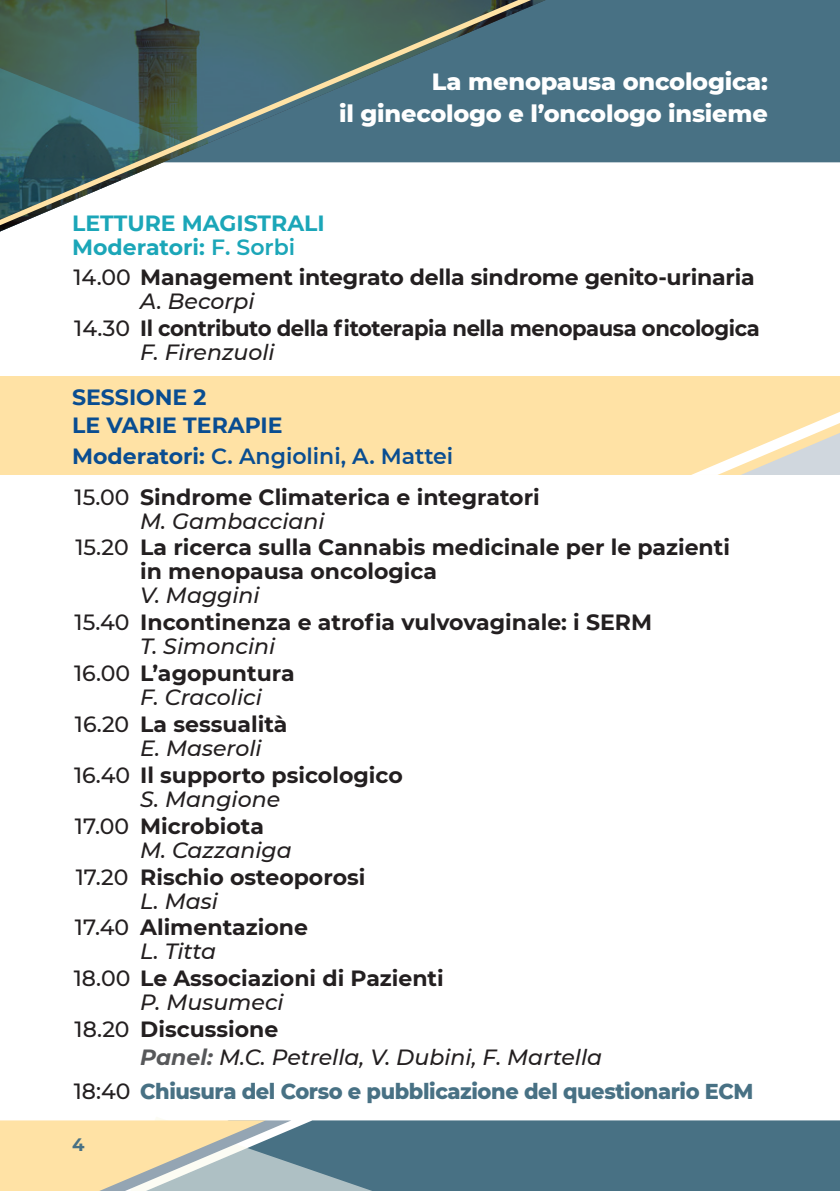
<style>
.page{position:relative;width:840px;height:1191px;background:#fff}
.page>*{position:absolute;margin:0;border:0;box-sizing:border-box;transform-origin:0 0}
.t1{font:800 24px "Montserrat";letter-spacing:-.01em;color:#fff}
.t2{font:700 22px "Montserrat";color:#231f20}
.t3{font:italic 500 22px "Montserrat";color:#231f20}
.t4{font:700 22px "Montserrat";letter-spacing:-.02em;color:#231f20;scale:.96 1}
.t5{font:800 22px "Montserrat";letter-spacing:-.02em;color:#487184;scale:.95 1}
.t6{font:700 22px "Montserrat";color:#1ba6b8}
.t7{font:600 22px "Montserrat";color:#094d91}
.t8{font:700 22px "Montserrat";color:#094d91}
.t9{font:700 18px "Montserrat";color:#487184}
.s1{font-weight:600}
.s2{font-weight:500}
.s3{font-weight:700}
.s4{font-weight:700;color:#57585a}
.s5{font-weight:500;color:#231f20}
</style>
<div class="page">
<div style="left:0;top:376px;width:839px;height:99px;background:#ffe2a5"></div>
<svg style="left:691px;top:412px;width:148px;height:63px"></svg>
<div style="left:787px;top:0;width:52px;height:162px;background:#487184"></div>
<div style="left:768px;top:0;width:19px;height:163px;background:#487184"></div>
<div style="left:723px;top:0;width:45px;height:163px;background:#487184"></div>
<div style="left:531px;top:0;width:192px;height:163px;background:#487184"></div>
<svg style="left:0;top:0;width:531px;height:163px;fill:#476f81"></svg>
<svg style="left:0;top:60px;width:183px;height:172px"></svg>
<div style="left:430px;top:1120px;width:409px;height:71px;background:#487184"></div>
<svg style="left:0;top:1117px;width:430px;height:74px"></svg>
<p class="t1" style="left:431px;top:64px;width:337px">La menopausa oncologica:</p>
<p class="t1" style="left:339px;top:96px;width:430px">il ginecologo e l’oncologo insieme</p>
<p class="t6" style="left:72px;top:207px;width:254px">LETTURE MAGISTRALI</p>
<p class="t6" style="left:72px;top:231px;width:224px">Moderatori: <span class="s1">F. Sorbi</span></p>
<p class="t2" style="left:73px;top:261px;width:682px"><span class="s2">14.00</span> Management integrato della sindrome genito-urinaria</p>
<p class="t3" style="left:140px;top:286px;width:116px">A. Becorpi</p>
<p class="t4" style="left:74px;top:312px;width:715px"><span class="s2">14.30</span> Il contributo della fitoterapia nella menopausa oncologica</p>
<p class="t3" style="left:140px;top:336px;width:136px">F. Firenzuoli</p>
<p class="t8" style="left:72px;top:381px;width:136px">SESSIONE 2</p>
<p class="t8" style="left:72px;top:409px;width:212px">LE VARIE TERAPIE</p>
<p class="t7" style="left:72px;top:440px;width:382px"><span class="s3">Moderatori:</span> C. Angiolini, A. Mattei</p>
<p class="t2" style="left:75px;top:481px;width:466px"><span class="s2">15.00</span> Sindrome Climaterica e integratori</p>
<p class="t3" style="left:140px;top:505px;width:186px">M. Gambacciani</p>
<p class="t2" style="left:75px;top:532px;width:655px"><span class="s2">15.20</span> La ricerca sulla Cannabis medicinale per le pazienti</p>
<p class="t2" style="left:140px;top:556px;width:298px">in menopausa oncologica</p>
<p class="t3" style="left:140px;top:580px;width:121px">V. Maggini</p>
<p class="t2" style="left:75px;top:606px;width:578px"><span class="s2">15.40</span> Incontinenza e atrofia vulvovaginale: i SERM</p>
<p class="t3" style="left:140px;top:631px;width:137px">T. Simoncini</p>
<p class="t2" style="left:74px;top:657px;width:222px"><span class="s2">16.00</span> L’agopuntura</p>
<p class="t3" style="left:140px;top:682px;width:123px">F. Cracolici</p>
<p class="t2" style="left:75px;top:708px;width:214px"><span class="s2">16.20</span> La sessualità</p>
<p class="t3" style="left:140px;top:733px;width:123px">E. Maseroli</p>
<p class="t2" style="left:74px;top:759px;width:330px"><span class="s2">16.40</span> Il supporto psicologico</p>
<p class="t3" style="left:140px;top:783px;width:141px">S. Mangione</p>
<p class="t2" style="left:75px;top:810px;width:190px"><span class="s2">17.00</span> Microbiota</p>
<p class="t3" style="left:140px;top:834px;width:153px">M. Cazzaniga</p>
<p class="t2" style="left:76px;top:861px;width:291px"><span class="s2">17.20</span> Rischio osteoporosi</p>
<p class="t3" style="left:140px;top:885px;width:79px">L. Masi</p>
<p class="t2" style="left:75px;top:911px;width:234px"><span class="s2">17.40</span> Alimentazione</p>
<p class="t3" style="left:140px;top:936px;width:77px">L. Titta</p>
<p class="t2" style="left:74px;top:962px;width:371px"><span class="s2">18.00</span> Le Associazioni di Pazienti</p>
<p class="t3" style="left:140px;top:987px;width:145px">P. Musumeci</p>
<p class="t2" style="left:75px;top:1013px;width:205px"><span class="s2">18.20</span> Discussione</p>
<p class="t3" style="left:140px;top:1042px;width:463px"><span class="s4">Panel:</span> M.C. Petrella, V. Dubini, F. Martella</p>
<p class="t5" style="left:74px;top:1074px;width:716px"><span class="s5">18:40</span> Chiusura del Corso e pubblicazione del questionario ECM</p>
<p class="t9" style="left:72px;top:1131px;width:14px">4</p>
</div>
